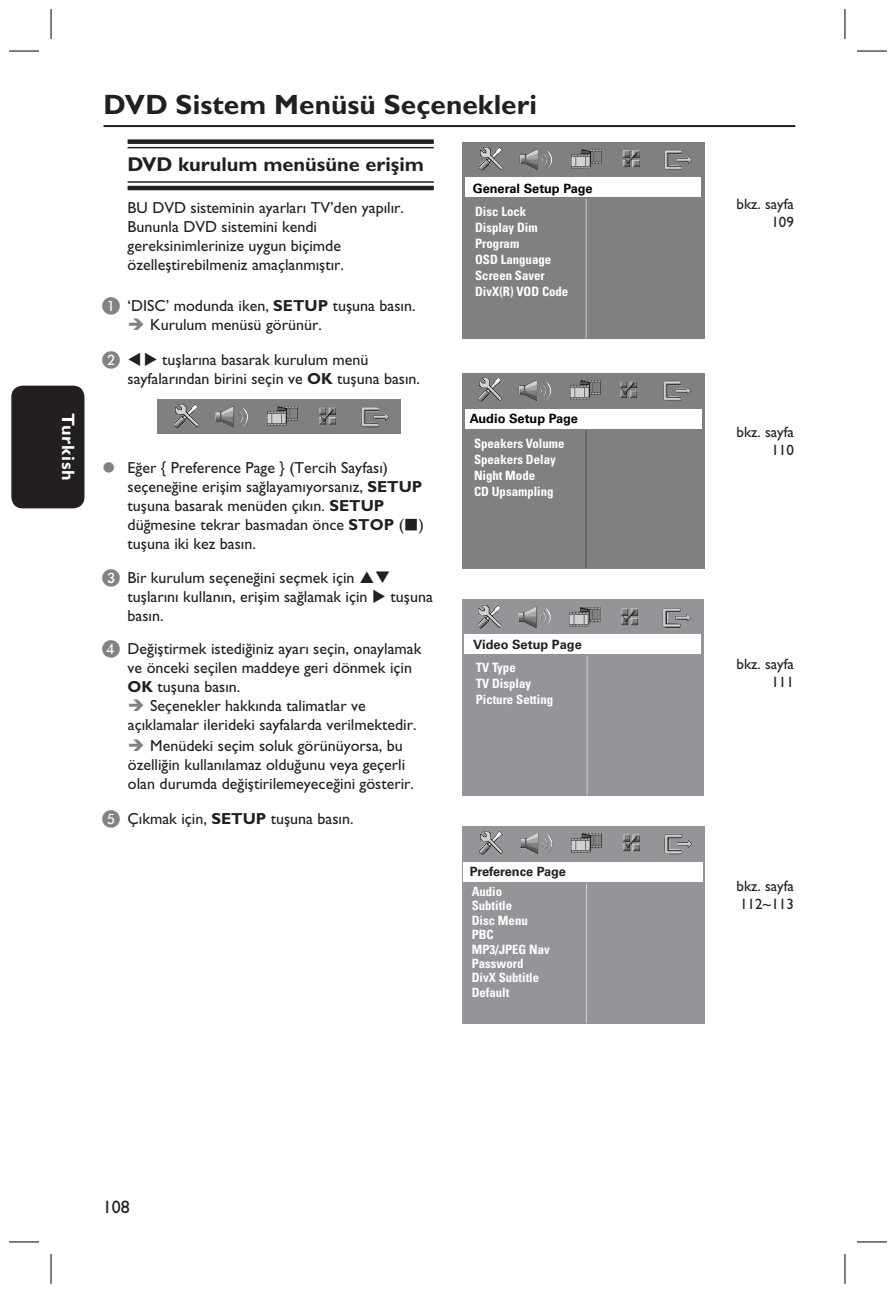
<style>
.page{position:relative;width:896px;height:1293px;background:#fff}
.page>*{position:absolute;margin:0;border:0;box-sizing:border-box;transform-origin:0 0}
.t1{font:700 28px "Gill Sans Tur";letter-spacing:.005em;color:#231f20}
.t2{font:700 20px "Gill Sans Tur";color:#231f20}
.t3{font:700 18px "Gill Sans Std";letter-spacing:.05em;color:#fff}
.t4{font:18px "Gill Sans Std";color:#231f20}
.t5{font:18px "Philips Pi Roman";color:#808285}
.t6{font:16px/19px "Gill Sans Tur";color:#231f20}
.t7{font:15px/18px "Gill Sans Tur";color:#231f20;text-align:right}
.t8{font:700 condensed 12.8px/16px "Univers";color:#fff}
.t9{font:700 12.8px "Univers";color:#000}
.t10{font:700 12.8px "Univers";color:#231f20}
.s1{font-family:"Philips Pi Roman";font-size:18px;color:#808285}
.s2{font-weight:700}
</style>
<div class="page">
<div style="left:11px;top:386px;width:73px;height:122px;background:#231f20;border-radius:11px"></div>
<hr style="left:103px;top:125px;width:692px;height:2px;background:#231f20">
<div style="left:128px;top:139px;width:306px;height:5px;background:#231f20"></div>
<hr style="left:128px;top:147px;width:306px;height:1px;background:#231f20">
<hr style="left:128px;top:181px;width:306px;height:2px;background:#231f20">
<hr style="left:128px;top:186px;width:306px;height:4px;background:#231f20">
<div style="left:157px;top:399px;width:244px;height:35px;background:#808080"></div>
<img style="left:174px;top:404px;width:24px;height:24px">
<img style="left:361px;top:407px;width:28px;height:21px">
<img style="left:267px;top:406px;width:31px;height:20px">
<img style="left:319px;top:408px;width:17px;height:17px">
<img style="left:215px;top:406px;width:33px;height:21px">
<div style="left:462px;top:373px;width:242px;height:56px;background:#808080"></div>
<div style="left:462px;top:423px;width:242px;height:145px;background:#808080"></div>
<div style="left:465px;top:409px;width:236px;height:19px;background:#fff"></div>
<img style="left:478px;top:377px;width:24px;height:24px">
<img style="left:663px;top:380px;width:28px;height:21px">
<img style="left:570px;top:380px;width:31px;height:20px">
<img style="left:620px;top:381px;width:17px;height:17px">
<img style="left:518px;top:379px;width:33px;height:22px">
<hr style="left:585px;top:430px;width:1px;height:137px;background:#4d4d4d">
<div style="left:462px;top:142px;width:242px;height:55px;background:#808080"></div>
<div style="left:462px;top:192px;width:242px;height:146px;background:#808080"></div>
<div style="left:466px;top:177px;width:235px;height:20px;background:#fff"></div>
<img style="left:478px;top:146px;width:25px;height:25px">
<img style="left:664px;top:149px;width:28px;height:21px">
<img style="left:571px;top:149px;width:31px;height:20px">
<img style="left:623px;top:150px;width:17px;height:17px">
<img style="left:519px;top:148px;width:33px;height:22px">
<hr style="left:586px;top:199px;width:1px;height:139px;background:#d1d2d4">
<div style="left:462px;top:600px;width:241px;height:56px;background:#939598"></div>
<div style="left:462px;top:654px;width:241px;height:141px;background:#939598"></div>
<div style="left:464px;top:634px;width:236px;height:20px;background:#fff"></div>
<img style="left:477px;top:605px;width:24px;height:23px">
<img style="left:662px;top:608px;width:28px;height:21px">
<img style="left:569px;top:607px;width:31px;height:20px">
<img style="left:621px;top:608px;width:17px;height:17px">
<img style="left:518px;top:606px;width:33px;height:22px">
<hr style="left:587px;top:655px;width:1px;height:140px;background:#d1d2d4">
<div style="left:462px;top:826px;width:242px;height:51px;background:#939598"></div>
<div style="left:462px;top:877px;width:242px;height:146px;background:#939598"></div>
<div style="left:463px;top:862px;width:240px;height:19px;background:#fff"></div>
<img style="left:479px;top:831px;width:24px;height:24px">
<img style="left:664px;top:834px;width:28px;height:21px">
<img style="left:571px;top:833px;width:31px;height:20px">
<img style="left:623px;top:834px;width:17px;height:17px">
<img style="left:520px;top:832px;width:33px;height:22px">
<hr style="left:586px;top:883px;width:1px;height:140px;background:#d1d2d4">
<hr style="left:9px;top:51px;width:30px;height:1px;background:#000">
<hr style="left:857px;top:51px;width:30px;height:1px;background:#000">
<hr style="left:9px;top:1241px;width:30px;height:1px;background:#000">
<hr style="left:857px;top:1241px;width:30px;height:1px;background:#000">
<hr style="left:51px;top:9px;width:1px;height:30px;background:#000">
<hr style="left:51px;top:1254px;width:1px;height:30px;background:#000">
<hr style="left:844px;top:9px;width:1px;height:30px;background:#000">
<hr style="left:844px;top:1254px;width:1px;height:30px;background:#000">
<p class="t3" style="left:75px;top:413px;width:69px;rotate:90deg">Turkish</p>
<h1 class="t1" style="left:103px;top:94px;width:435px">DVD Sistem Menüsü Seçenekleri</h1>
<p class="t2" style="left:128px;top:157px;width:298px">DVD kurulum menüsüne erişim</p>
<p class="t6" style="left:128px;top:200px;width:278px">BU DVD sisteminin ayarları TV’den yapılır.<br>Bununla DVD sistemini kendi gereksinimlerinize uygun biçimde özelleştirebilmeniz amaçlanmıştır.</p>
<p class="t6" style="left:150px;top:298px;width:267px;text-indent:-48px"><span class="s1">A</span> ‘DISC’ modunda iken, <span class="s2">SETUP</span> tuşuna basın.<br>Kurulum menüsü görünür.</p>
<p class="t5" style="left:102px;top:351px;width:19px">B</p>
<p class="t6" style="left:128px;top:352px;width:294px;text-indent:35px">tuşlarına basarak kurulum menü sayfalarından birini seçin ve <span class="s2">OK</span> tuşuna basın.</p>
<p class="t9" style="left:473px;top:183px;width:121px">General Setup Page</p>
<p class="t8" style="left:475px;top:205px;width:95px">Disc Lock<br>Display Dim<br>Program<br>OSD Language<br>Screen Saver<br>DivX(R) VOD Code</p>
<p class="t6" style="left:128px;top:460px;width:298px">Eğer { Preference Page } (Tercih Sayfası) seçeneğine erişim sağlayamıyorsanız, <span class="s2">SETUP </span>tuşuna basarak menüden çıkın. <span class="s2">SETUP </span>düğmesine tekrar basmadan önce <span class="s2">STOP</span> ( ) tuşuna iki kez basın.</p>
<p class="t6" style="left:128px;top:570px;width:241px;text-indent:-26px"><span class="s1">C</span> Bir kurulum seçeneğini seçmek için tuşlarını kullanın, erişim sağlamak için</p>
<p class="t6" style="left:390px;top:589px;width:44px">tuşuna</p>
<p class="t6" style="left:102px;top:600px;width:321px;line-height:33.4px;text-indent:26px">basın.<br><span class="s1">D</span> Değiştirmek istediğiniz ayarı seçin, onaylamak</p>
<p class="t6" style="left:128px;top:660px;width:286px">ve önceki seçilen maddeye geri dönmek için</p>
<p class="t6" style="left:128px;top:679px;width:114px"><span class="s2">OK</span> tuşuna basın.</p>
<p class="t6" style="left:150px;top:698px;width:217px">Seçenekler hakkında talimatlar ve</p>
<p class="t6" style="left:128px;top:717px;width:290px">açıklamalar ilerideki sayfalarda verilmektedir.</p>
<p class="t6" style="left:128px;top:738px;width:288px;text-indent:22px">Menüdeki seçim soluk görünüyorsa, bu özelliğin kullanılamaz olduğunu veya geçerli olan durumda değiştirilemeyeceğini gösterir.</p>
<p class="t6" style="left:102px;top:811px;width:253px"><span class="s1">E</span> Çıkmak için, <span class="s2">SETUP</span> tuşuna basın.</p>
<p class="t9" style="left:470px;top:414px;width:109px">Audio Setup Page</p>
<p class="t8" style="left:474px;top:437px;width:92px">Speakers Volume<br>Speakers Delay<br>Night Mode<br>CD Upsampling</p>
<p class="t10" style="left:473px;top:639px;width:110px">Video Setup Page</p>
<p class="t8" style="left:476px;top:661px;width:79px">TV Type<br>TV Display<br>Picture Setting</p>
<p class="t10" style="left:470px;top:867px;width:98px">Preference Page</p>
<p class="t8" style="left:472px;top:885px;width:80px;line-height:14.4px">Audio<br>Subtitle<br>Disc Menu<br>PBC<br>MP3/JPEG Nav<br>Password<br>DivX Subtitle<br>Default</p>
<p class="t4" style="left:103px;top:1201px;width:28px">108</p>
<p class="t7" style="left:736px;top:197px;width:59px">bkz. sayfa<br>109</p>
<p class="t7" style="left:736px;top:425px;width:59px">bkz. sayfa<br>110</p>
<p class="t7" style="left:736px;top:657px;width:59px">bkz. sayfa<br>111</p>
<p class="t7" style="left:736px;top:879px;width:59px;text-align:left">bkz. sayfa<br>112~113</p>
</div>
